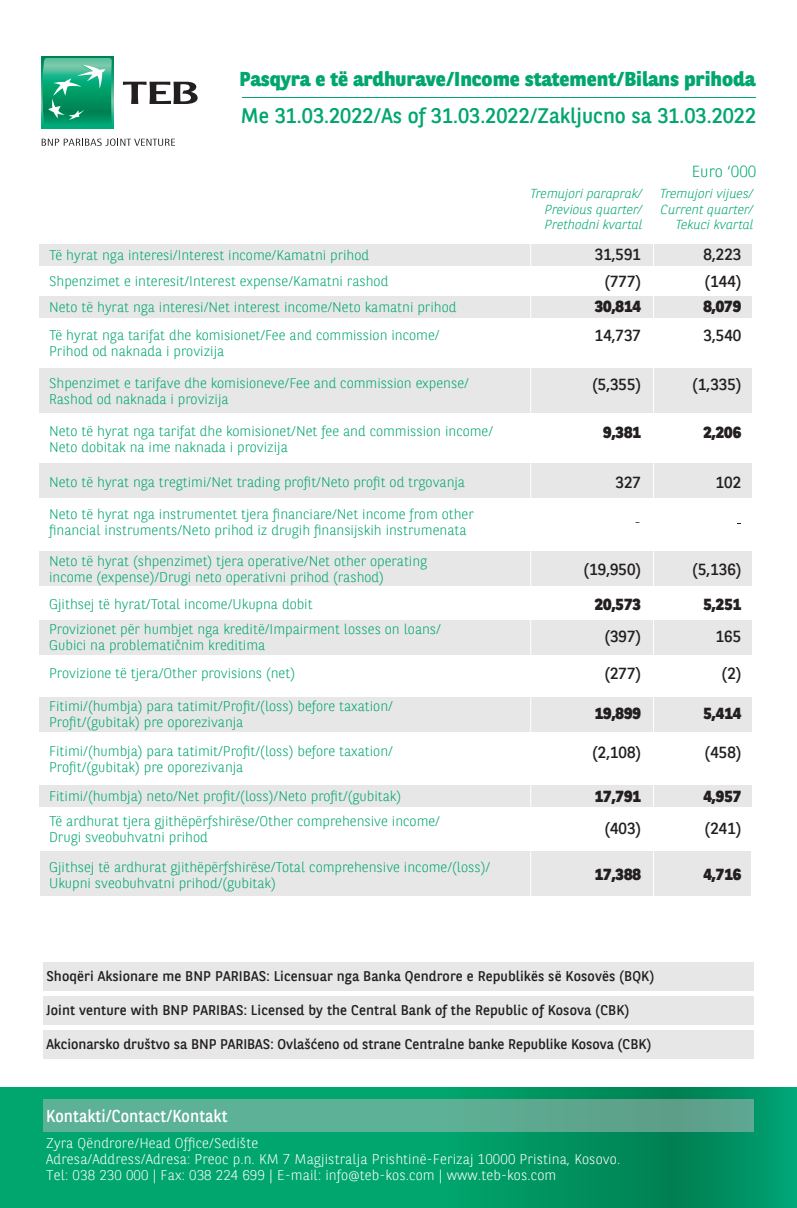
<style>
.page{position:relative;width:797px;height:1208px;background:#fff}
.page>*{position:absolute;margin:0;border:0;box-sizing:border-box;transform-origin:0 0}
.t1{font:21px "BNPP Sans";color:#00a66e}
.t2{font:800 20px "BNPP Sans";color:#00a66e}
.t3{font:17.2px "BNPP Sans";letter-spacing:.01em;color:#fff;scale:.93 1}
.t4{font:16px/26.4px "BNPP Sans";color:#231f20}
.t5{font:800 16px "BNPP Sans";color:#231f20}
.t6{font:300 16px "BNPP Sans";color:#00a66e}
.t7{font:300 16px "BNPP Sans";color:#231f20}
.t8{font:300 14px/16px "BNPP Sans";color:#00a66e}
.t9{font:14px "BNPP Sans";letter-spacing:.01em;color:#231f20}
.t10{font:300 14px/16px "BNPP Sans";letter-spacing:.01em;color:#fff}
.t11{font:italic 300 13px/15.6px "BNPP Sans";color:#00a66e;text-align:justify}
</style>
<div class="page">
<div style="left:40px;top:244px;width:711px;height:22px;background:#e7e7e8"></div>
<div style="left:40px;top:296px;width:711px;height:22px;background:#e7e7e8"></div>
<div style="left:40px;top:368px;width:711px;height:45px;background:#e7e7e8"></div>
<div style="left:40px;top:785px;width:711px;height:21px;background:#e7e7e8"></div>
<div style="left:40px;top:463px;width:711px;height:35px;background:#e7e7e8"></div>
<div style="left:40px;top:551px;width:711px;height:35px;background:#e7e7e8"></div>
<div style="left:40px;top:620px;width:711px;height:35px;background:#e7e7e8"></div>
<div style="left:40px;top:851px;width:710px;height:45px;background:#e7e7e8"></div>
<div style="left:40px;top:697px;width:711px;height:35px;background:#e7e7e8"></div>
<hr style="left:653px;top:243px;width:1px;height:686px;background:#fff">
<hr style="left:530px;top:243px;width:1px;height:686px;background:#fff">
<svg style="left:123px;top:82px;width:75px;height:22px"></svg>
<div style="left:41px;top:57px;width:72px;height:72px;background:#00ab79"></div>
<svg style="left:42px;top:58px;width:70px;height:65px"></svg>
<svg style="left:42px;top:139px;width:133px;height:7px"></svg>
<hr style="left:242px;top:98px;width:514px;height:1px;background:#00a66e">
<svg style="left:0;top:1087px;width:796px;height:121px;background:#009d68"></svg>
<div style="left:43px;top:1099px;width:711px;height:32px;background:linear-gradient(to right,#5db699,#5da28c)"></div>
<div style="left:43px;top:962px;width:711px;height:28px;background:#e7e7e8"></div>
<div style="left:43px;top:996px;width:711px;height:28px;background:#e7e7e8"></div>
<div style="left:43px;top:1030px;width:711px;height:28px;background:#e7e7e8"></div>
<h2 class="t2" style="left:239px;top:65px;width:517px">Pasqyra e të ardhurave/Income statement/Bilans prihoda</h2>
<h1 class="t1" style="left:241px;top:101px;width:516px">Me 31.03.2022/As of 31.03.2022/Zakljucno sa 31.03.2022</h1>
<p class="t6" style="left:691px;top:160px;width:66px">Euro ‘000</p>
<p class="t8" style="left:49px;top:241px;width:409px;line-height:25.9px">Të hyrat nga interesi/Interest income/Kamatni prihod<br>Shpenzimet e interesit/Interest expense/Kamatni rashod<br>Neto të hyrat nga interesi/Net interest income/Neto kamatni prihod</p>
<p class="t8" style="left:49px;top:326px;width:392px">Të hyrat nga tarifat dhe komisionet/Fee and commission income/<br>Prihod od naknada i provizija</p>
<p class="t8" style="left:49px;top:374px;width:421px">Shpenzimet e tarifave dhe komisioneve/Fee and commission expense/<br>Rashod od naknada i provizija</p>
<p class="t8" style="left:49px;top:422px;width:445px">Neto të hyrat nga tarifat dhe komisionet/Net fee and commission income/<br>Neto dobitak na ime naknada i provizija</p>
<p class="t8" style="left:49px;top:474px;width:417px">Neto të hyrat nga tregtimi/Net trading profit/Neto profit od trgovanja</p>
<p class="t8" style="left:49px;top:506px;width:426px">Neto të hyrat nga instrumentet tjera financiare/Net income from other financial instruments/Neto prihod iz drugih finansijskih instrumenata</p>
<p class="t8" style="left:49px;top:552px;width:379px">Neto të hyrat (shpenzimet) tjera operative/Net other operating income (expense)/Drugi neto operativni prihod (rashod)</p>
<p class="t8" style="left:49px;top:595px;width:265px">Gjithsej të hyrat/Total income/Ukupna dobit</p>
<p class="t8" style="left:49px;top:620px;width:393px">Provizionet për humbjet nga kreditë/Impairment losses on loans/<br>Gubici na problematičnim kreditima</p>
<p class="t8" style="left:49px;top:665px;width:247px">Provizione të tjera/Other provisions (net)</p>
<p class="t8" style="left:49px;top:697px;width:345px">Fitimi/(humbja) para tatimit/Profit/(loss) before taxation/<br>Profit/(gubitak) pre oporezivanja</p>
<p class="t8" style="left:49px;top:742px;width:345px">Fitimi/(humbja) para tatimit/Profit/(loss) before taxation/<br>Profit/(gubitak) pre oporezivanja</p>
<p class="t8" style="left:49px;top:787px;width:353px">Fitimi/(humbja) neto/Net profit/(loss)/Neto profit/(gubitak)</p>
<p class="t8" style="left:49px;top:812px;width:392px">Të ardhurat tjera gjithëpërfshirëse/Other comprehensive income/<br>Drugi sveobuhvatni prihod</p>
<p class="t8" style="left:49px;top:858px;width:442px">Gjithsej të ardhurat gjithëpërfshirëse/Total comprehensive income/(loss)/<br>Ukupni sveobuhvatni prihod/(gubitak)</p>
<p class="t11" style="left:544px;top:185px;width:99px;text-indent:-15px">Tremujori paraprak/ Previous quarter/ Prethodni kvartal</p>
<p class="t11" style="left:659px;top:185px;width:95px;text-align:right">Tremujori vijues/<br>Current quarter/<br>Tekuci kvartal</p>
<p class="t4" style="left:595px;top:241px;width:48px;text-align:right">31,591 (777)</p>
<p class="t4" style="left:595px;top:322px;width:48px">14,737</p>
<p class="t4" style="left:592px;top:370px;width:50px">(5,355)</p>
<p class="t5" style="left:594px;top:296px;width:48px">30,814</p>
<p class="t4" style="left:703px;top:241px;width:39px">8,223 (144)</p>
<p class="t4" style="left:703px;top:322px;width:39px">3,540</p>
<p class="t4" style="left:692px;top:370px;width:50px">(1,335)</p>
<p class="t5" style="left:703px;top:296px;width:39px">8,079</p>
<p class="t5" style="left:603px;top:421px;width:39px">9,381</p>
<p class="t4" style="left:615px;top:468px;width:27px">327</p>
<p class="t7" style="left:634px;top:511px;width:8px">-</p>
<p class="t5" style="left:703px;top:421px;width:39px">2,206</p>
<p class="t4" style="left:715px;top:468px;width:27px">102</p>
<p class="t4" style="left:584px;top:555px;width:59px">(19,950)</p>
<p class="t4" style="left:692px;top:555px;width:50px">(5,136)</p>
<p class="t5" style="left:594px;top:593px;width:48px">20,573</p>
<p class="t5" style="left:703px;top:593px;width:39px">5,251</p>
<p class="t4" style="left:604px;top:622px;width:38px">(397)</p>
<p class="t4" style="left:715px;top:622px;width:27px">165</p>
<p class="t4" style="left:604px;top:659px;width:38px">(277)</p>
<p class="t4" style="left:721px;top:659px;width:21px">(2)</p>
<p class="t5" style="left:594px;top:703px;width:48px">19,899</p>
<p class="t5" style="left:703px;top:703px;width:39px">5,414</p>
<p class="t4" style="left:592px;top:738px;width:50px">(2,108)</p>
<p class="t4" style="left:704px;top:738px;width:38px">(458)</p>
<p class="t5" style="left:594px;top:785px;width:48px">17,791</p>
<p class="t5" style="left:703px;top:785px;width:39px">4,957</p>
<p class="t4" style="left:604px;top:814px;width:38px">(403)</p>
<p class="t4" style="left:704px;top:814px;width:38px">(241)</p>
<p class="t5" style="left:594px;top:863px;width:48px">17,388</p>
<p class="t5" style="left:703px;top:863px;width:39px">4,716</p>
<p class="t9" style="left:46px;top:967px;width:609px">Shoqëri Aksionare me BNP PARIBAS: Licensuar nga Banka Qendrore e Republikës së Kosovës (BQK)</p>
<p class="t9" style="left:46px;top:1000px;width:584px">Joint venture with BNP PARIBAS: Licensed by the Central Bank of the Republic of Kosova (CBK)</p>
<p class="t9" style="left:46px;top:1034px;width:606px">Akcionarsko društvo sa BNP PARIBAS: Ovlašćeno od strane Centralne banke Republike Kosova (CBK)</p>
<p class="t3" style="left:46px;top:1104px;width:196px">Kontakti/Contact/Kontakt</p>
<p class="t10" style="left:46px;top:1134px;width:575px">Zyra Qëndrore/Head Office/Sedište<br>Adresa/Address/Adresa: Preoc p.n. KM 7 Magjistralja Prishtinë-Ferizaj 10000 Pristina, Kosovo.<br>Tel: 038 230 000 | Fax: 038 224 699 | E-mail: info@teb-kos.com | www.teb-kos.com</p>
</div>
